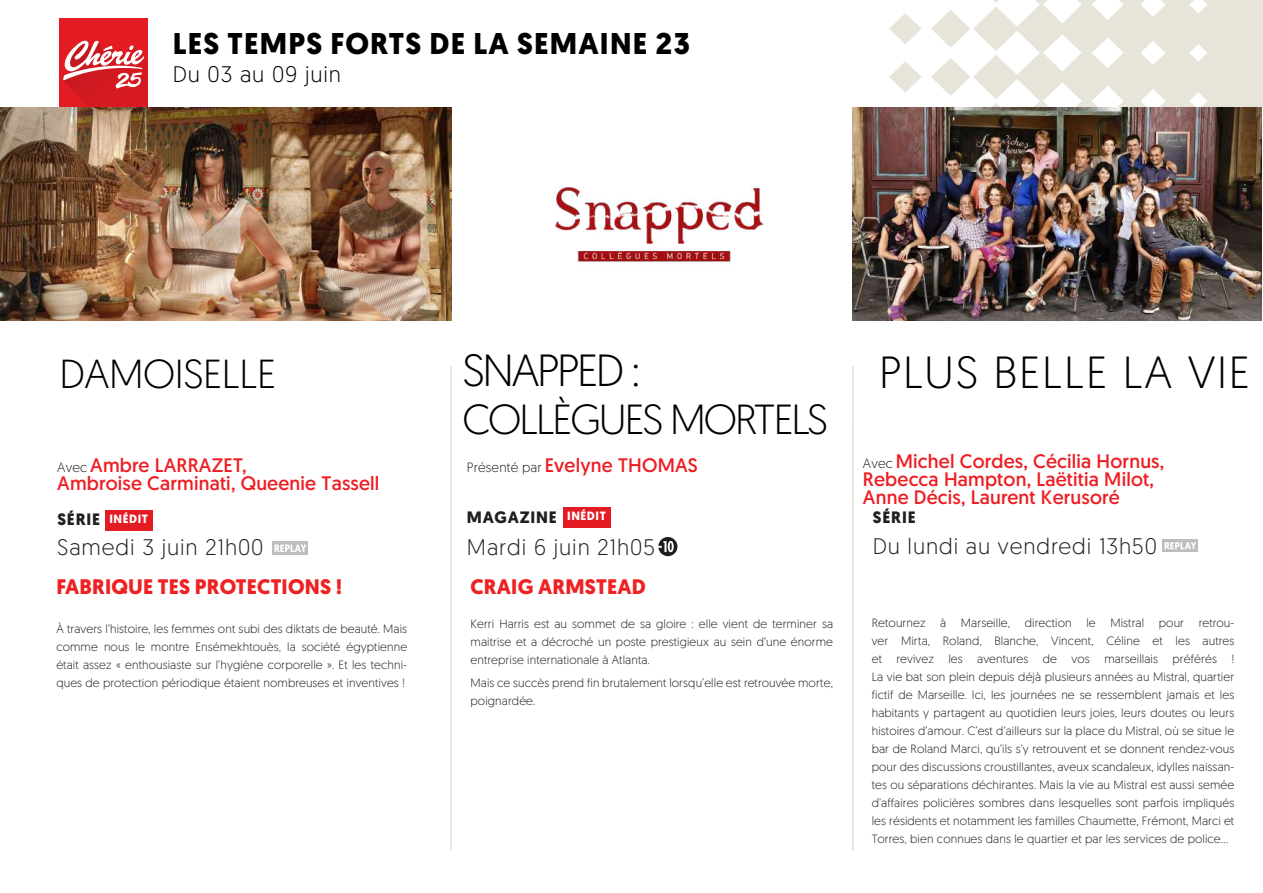
<style>
.page{position:relative;width:1263px;height:893px;background:#fff}
.page>*{position:absolute;margin:0;border:0;box-sizing:border-box;transform-origin:0 0}
.t1{font:300 45px "Geomanist";letter-spacing:.04em;color:#000}
.t2{font:300 45px "Geomanist";letter-spacing:-.05em;color:#000}
.t3{font:300 42px "Geomanist";letter-spacing:-.05em;color:#000}
.t4{font:300 40.5px "Geomanist";letter-spacing:-.01em;color:#000}
.t5{font:700 30px "Geomanist";letter-spacing:.04em;color:#000}
.t6{font:300 22.5px "Geomanist";letter-spacing:.04em;color:#231f20}
.t7{font:300 22.5px "Geomanist";letter-spacing:.04em;color:#000}
.t8{font:700 21px "Geomanist";letter-spacing:.01em;color:#ee2123}
.t9{font:19.5px/18px "Geomanist";letter-spacing:.01em;color:#ee1d23}
.t10{font:700 16.5px "Geomanist";letter-spacing:.05em;color:#231f20}
.t11{font:300 12px/18px "Geomanist";letter-spacing:.01em;color:#231f20;text-align:justify}
.t12{font:700 12px "Geomanist";letter-spacing:.05em;color:#fff}
.s1{font-weight:300;font-size:13.5px;color:#231f20}
</style>
<div class="page">
<svg style="left:973px;top:0;width:290px;height:126px;fill:#e7e4d9"></svg>
<svg style="left:889px;top:13px;width:33px;height:31px"></svg>
<svg style="left:931px;top:10px;width:39px;height:38px"></svg>
<svg style="left:889px;top:61px;width:32px;height:32px"></svg>
<svg style="left:931px;top:58px;width:39px;height:38px"></svg>
<div style="left:1227px;top:0;width:36px;height:106px;background:#e7e4d9"></div>
<hr style="left:450px;top:366px;width:2px;height:484px;background:#e7e4d9">
<hr style="left:852px;top:366px;width:2px;height:484px;background:#e7e4d9">
<img style="left:0;top:107px;width:450px;height:213px">
<img style="left:450px;top:107px;width:812px;height:213px">
<img style="left:1162px;top:539px;width:35px;height:13px">
<svg style="left:658px;top:537px;width:19px;height:19px"></svg>
<div style="left:105px;top:510px;width:48px;height:21px;background:#e31c24"></div>
<div style="left:60px;top:18px;width:88px;height:88px;background:#e31c24"></div>
<svg style="left:63px;top:41px;width:84px;height:65px"></svg>
<div style="left:563px;top:507px;width:48px;height:20px;background:#e31c24"></div>
<img style="left:272px;top:542px;width:35px;height:12px">
<h3 class="t5" style="left:173px;top:23px;width:519px">LES TEMPS FORTS DE LA SEMAINE 23</h3>
<h3 class="t7" style="left:173px;top:60px;width:170px">Du 03 au 09 juin</h3>
<h1 class="t2" style="left:462px;top:341px;width:179px">SNAPPED :</h1>
<h2 class="t3" style="left:462px;top:392px;width:367px">COLLÈGUES MORTELS</h2>
<h3 class="t4" style="left:60px;top:348px;width:218px">DAMOISELLE</h3>
<h1 class="t1" style="left:879px;top:343px;width:372px">PLUS BELLE LA VIE</h1>
<h3 class="t9" style="left:863px;top:452px;width:303px"><span class="s1">Avec</span> Michel Cordes, Cécilia Hornus,<br>Rebecca Hampton, Laëtitia Milot,<br>Anne Décis, Laurent Kerusoré</h3>
<h3 class="t9" style="left:57px;top:456px;width:191px"><span class="s1">Avec</span> Ambre LARRAZET,</h3>
<h3 class="t9" style="left:467px;top:456px;width:232px"><span class="s1">Présenté par</span> Evelyne THOMAS</h3>
<h3 class="t9" style="left:57px;top:474px;width:324px">Ambroise Carminati, Queenie Tassell</h3>
<h3 class="t10" style="left:467px;top:507px;width:91px">MAGAZINE</h3>
<h3 class="t10" style="left:873px;top:506px;width:44px">SÉRIE</h3>
<p class="t12" style="left:567px;top:508px;width:40px">INÉDIT</p>
<h3 class="t10" style="left:57px;top:508px;width:44px">SÉRIE</h3>
<p class="t12" style="left:109px;top:511px;width:40px">INÉDIT</p>
<h3 class="t6" style="left:57px;top:533px;width:208px">Samedi 3 juin 21h00</h3>
<h3 class="t6" style="left:873px;top:532px;width:286px">Du lundi au vendredi 13h50</h3>
<h3 class="t6" style="left:467px;top:533px;width:190px">Mardi 6 juin 21h05</h3>
<h3 class="t8" style="left:56px;top:573px;width:287px">FABRIQUE TES PROTECTIONS !</h3>
<p class="t11" style="left:56px;top:619px;width:352px">À travers l’histoire, les femmes ont subi des diktats de beauté. Mais comme nous le montre Ensémekhtouès, la société égyptienne était assez « enthousiaste sur l’hygiène corporelle ». Et les techni&shy;ques de protection périodique étaient nombreuses et inventives !</p>
<h3 class="t8" style="left:470px;top:573px;width:177px">CRAIG ARMSTEAD</h3>
<p class="t11" style="left:470px;top:615px;width:364px">Kerri Harris est au sommet de sa gloire : elle vient de terminer sa maitrise et a décroché un poste prestigieux au sein d’une énorme entreprise internationale à Atlanta.</p>
<p class="t11" style="left:470px;top:673px;width:364px">Mais ce succès prend fin brutalement lorsqu’elle est retrouvée morte, poignardée.</p>
<p class="t11" style="left:872px;top:613px;width:364px">Retournez à Marseille, direction le Mistral pour retrou&shy;ver Mirta, Roland, Blanche, Vincent, Céline et les autres et revivez les aventures de vos marseillais préférés !<br>La vie bat son plein depuis déjà plusieurs années au Mistral, quartier fictif de Marseille. Ici, les journées ne se ressemblent jamais et les habitants y partagent au quotidien leurs joies, leurs doutes ou leurs histoires d’amour. C’est d’ailleurs sur la place du Mistral, où se situe le bar de Roland Marci, qu’ils s’y retrouvent et se donnent rendez-vous pour des discussions croustillantes, aveux scandaleux, idylles naissan&shy;tes ou séparations déchirantes. Mais la vie au Mistral est aussi semée d’affaires policières sombres dans lesquelles sont parfois impliqués les résidents et notamment les familles Chaumette, Frémont, Marci et Torres, bien connues dans le quartier et par les services de police…</p>
</div>
